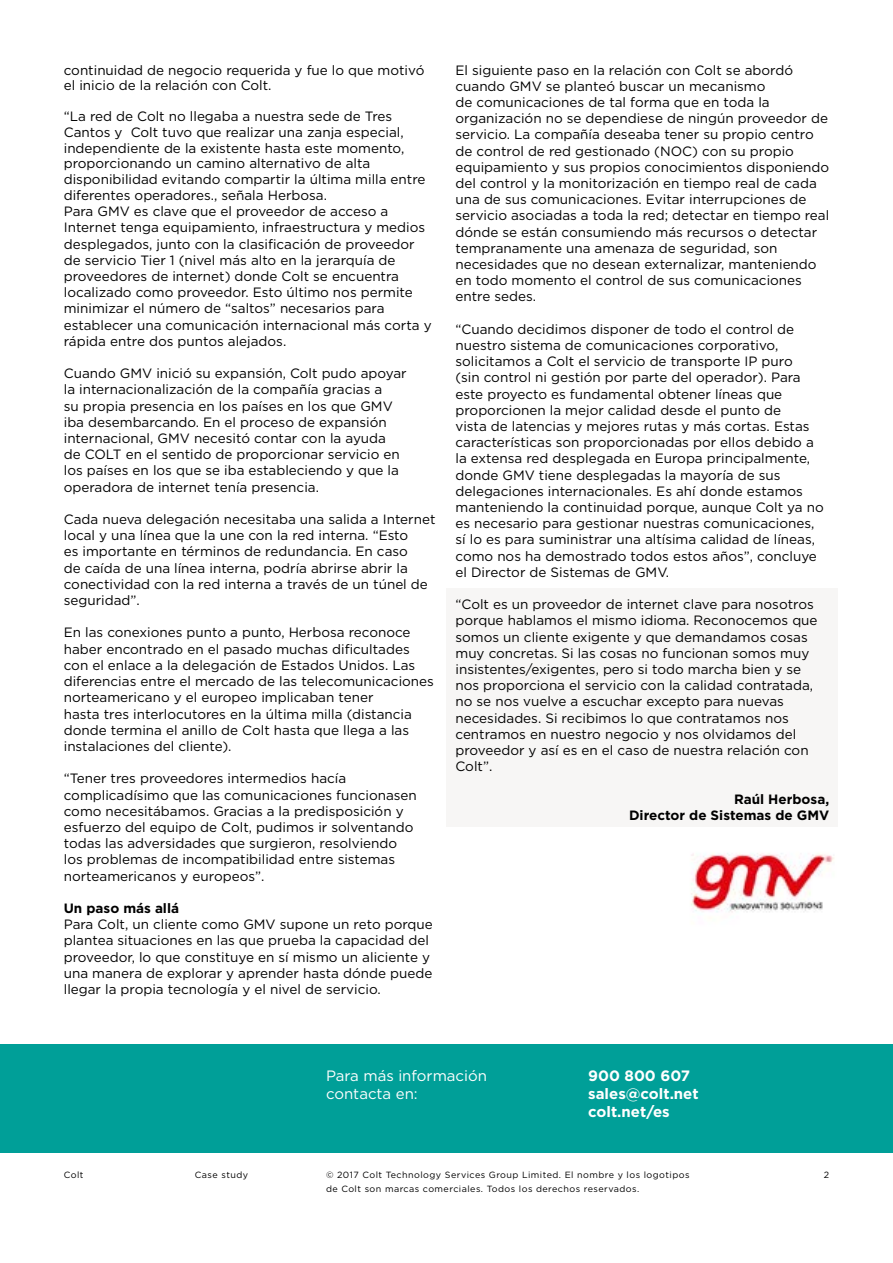
<style>
.page{position:relative;width:893px;height:1263px;background:#fff}
.page>*{position:absolute;margin:0;border:0;box-sizing:border-box;transform-origin:0 0}
.t1{font:700 15px/18px "Gotham";color:#fff}
.t2{font:15px/18px "Gotham";color:#fff}
.t3{font:13.5px/16.2px "Gotham";color:#000}
.t4{font:700 13.5px/16.2px "Gotham";color:#000;text-align:right}
.t5{font:9px "Gotham";letter-spacing:.05em;color:#000}
</style>
<div class="page">
<div style="left:446px;top:588px;width:392px;height:239px;background:#f7f6f5"></div>
<div style="left:0;top:1045px;width:893px;height:108px;background:#009f98"></div>
<img style="left:691px;top:853px;width:143px;height:59px">
<p class="t3" style="left:64px;top:62px;width:362px;line-height:15.6px">continuidad de negocio requerida y fue lo que motivó el inicio de la relación con Colt.</p>
<p class="t3" style="left:64px;top:108px;width:369px">“La red de Colt no llegaba a nuestra sede de Tres Cantos y Colt tuvo que realizar una zanja especial, independiente de la existente hasta este momento, proporcionando un camino alternativo de alta disponibilidad evitando compartir la última milla entre diferentes operadores., señala Herbosa.<br>Para GMV es clave que el proveedor de acceso a Internet tenga equipamiento, infraestructura y medios desplegados, junto con la clasificación de proveedor de servicio Tier 1 (nivel más alto en la jerarquía de proveedores de internet) donde Colt se encuentra localizado como proveedor. Esto último nos permite minimizar el número de “saltos” necesarios para establecer una comunicación internacional más corta y rápida entre dos puntos alejados.</p>
<p class="t3" style="left:64px;top:365px;width:344px">Cuando GMV inició su expansión, Colt pudo apoyar la internacionalización de la compañía gracias a<br>su propia presencia en los países en los que GMV iba desembarcando. En el proceso de expansión internacional, GMV necesitó contar con la ayuda<br>de COLT en el sentido de proporcionar servicio en los países en los que se iba estableciendo y que la operadora de internet tenía presencia.</p>
<p class="t3" style="left:64px;top:511px;width:373px">Cada nueva delegación necesitaba una salida a Internet local y una línea que la une con la red interna. “Esto<br>es importante en términos de redundancia. En caso<br>de caída de una línea interna, podría abrirse abrir la conectividad con la red interna a través de un túnel de seguridad”.</p>
<p class="t3" style="left:64px;top:624px;width:372px">En las conexiones punto a punto, Herbosa reconoce haber encontrado en el pasado muchas dificultades con el enlace a la delegación de Estados Unidos. Las diferencias entre el mercado de las telecomunicaciones norteamericano y el europeo implicaban tener<br>hasta tres interlocutores en la última milla (distancia donde termina el anillo de Colt hasta que llega a las instalaciones del cliente).</p>
<p class="t3" style="left:64px;top:770px;width:355px">“Tener tres proveedores intermedios hacía complicadísimo que las comunicaciones funcionasen como necesitábamos. Gracias a la predisposición y esfuerzo del equipo de Colt, pudimos ir solventando todas las adversidades que surgieron, resolviendo los problemas de incompatibilidad entre sistemas norteamericanos y europeos”.</p>
<p class="t4" style="left:64px;top:900px;width:117px">Un paso más allá</p>
<p class="t3" style="left:64px;top:916px;width:371px">Para Colt, un cliente como GMV supone un reto porque plantea situaciones en las que prueba la capacidad del proveedor, lo que constituye en sí mismo un aliciente y una manera de explorar y aprender hasta dónde puede llegar la propia tecnología y el nivel de servicio.</p>
<p class="t3" style="left:455px;top:61px;width:375px">El siguiente paso en la relación con Colt se abordó cuando GMV se planteó buscar un mecanismo<br>de comunicaciones de tal forma que en toda la organización no se dependiese de ningún proveedor de servicio. La compañía deseaba tener su propio centro de control de red gestionado (NOC) con su propio equipamiento y sus propios conocimientos disponiendo del control y la monitorización en tiempo real de cada una de sus comunicaciones. Evitar interrupciones de servicio asociadas a toda la red; detectar en tiempo real dónde se están consumiendo más recursos o detectar tempranamente una amenaza de seguridad, son necesidades que no desean externalizar, manteniendo en todo momento el control de sus comunicaciones entre sedes.</p>
<p class="t3" style="left:455px;top:321px;width:370px">“Cuando decidimos disponer de todo el control de nuestro sistema de comunicaciones corporativo, solicitamos a Colt el servicio de transporte IP puro<br>(sin control ni gestión por parte del operador). Para este proyecto es fundamental obtener líneas que proporcionen la mejor calidad desde el punto de<br>vista de latencias y mejores rutas y más cortas. Estas características son proporcionadas por ellos debido a la extensa red desplegada en Europa principalmente, donde GMV tiene desplegadas la mayoría de sus delegaciones internacionales. Es ahí donde estamos manteniendo la continuidad porque, aunque Colt ya no es necesario para gestionar nuestras comunicaciones, sí lo es para suministrar una altísima calidad de líneas, como nos ha demostrado todos estos años”, concluye el Director de Sistemas de GMV.</p>
<p class="t3" style="left:455px;top:596px;width:364px">“Colt es un proveedor de internet clave para nosotros porque hablamos el mismo idioma. Reconocemos que somos un cliente exigente y que demandamos cosas muy concretas. Si las cosas no funcionan somos muy insistentes/exigentes, pero si todo marcha bien y se nos proporciona el servicio con la calidad contratada, no se nos vuelve a escuchar excepto para nuevas necesidades. Si recibimos lo que contratamos nos centramos en nuestro negocio y nos olvidamos del proveedor y así es en el caso de nuestra relación con Colt”.</p>
<p class="t4" style="left:629px;top:791px;width:202px">Raúl Herbosa,<br>Director de Sistemas de GMV</p>
<p class="t5" style="left:64px;top:1169px;width:21px">Colt</p>
<p class="t5" style="left:195px;top:1169px;width:55px">Case study</p>
<p class="t2" style="left:326px;top:1066px;width:163px">Para más información contacta en:</p>
<p class="t1" style="left:588px;top:1066px;width:112px">900 800 607 sales@colt.net colt.net/es</p>
<p class="t5" style="left:326px;top:1169px;width:365px">© 2017 Colt Technology Services Group Limited. El nombre y los logotipos</p>
<p class="t5" style="left:824px;top:1169px;width:7px">2</p>
<p class="t5" style="left:326px;top:1183px;width:315px">de Colt son marcas comerciales. Todos los derechos reservados.</p>
</div>
